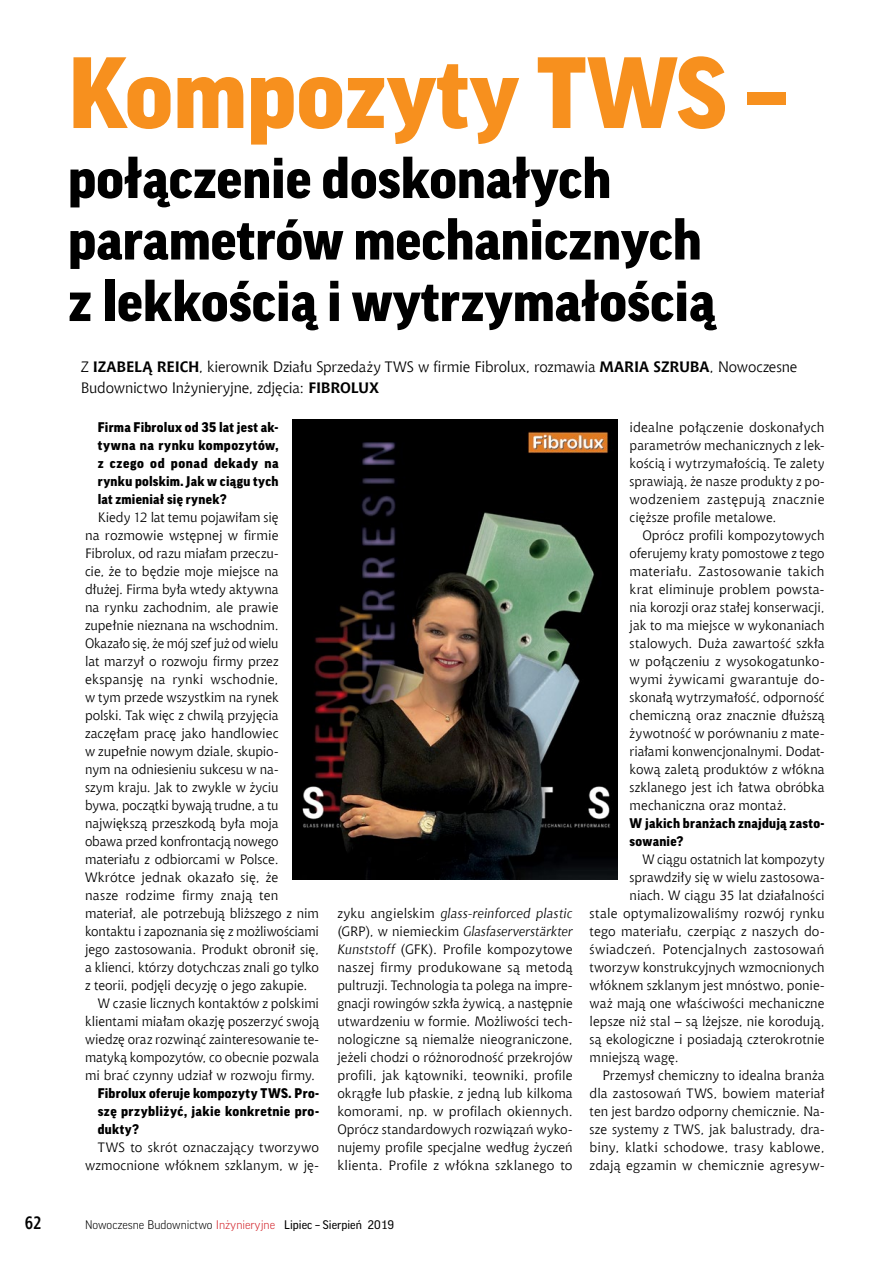
<style>
.page{position:relative;width:893px;height:1263px;background:#fff}
.page>*{position:absolute;margin:0;border:0;box-sizing:border-box;transform-origin:0 0}
.t1{font:900 97.5px "Good Pro";color:#f7901e}
.t2{font:900 55.5px/61.5px "Good Pro";color:#000}
.t3{font:700 18px "Aerton Cnd EFN";color:#000}
.t4{font:15px "Chianti EU";letter-spacing:-.01em;color:#000}
.t5{font:700 15px "Chianti EU";color:#000}
.t6{font:13.5px/18px "Chianti EU";letter-spacing:.005em;color:#000;text-align:justify}
.t7{font:900 13.5px/18px "Good Pro";letter-spacing:.02em;color:#000;text-align:justify}
.t8{font:13.5px "Chianti EU";letter-spacing:-.015em;color:#000}
.t9{font:300 12px "Good Pro";color:#000}
.s1{font-weight:700}
.s2{font-style:italic}
.s3{color:#d2232a}
.s4{font-weight:400}
</style>
<div class="page">
<img style="left:293px;top:420px;width:324px;height:460px">
<h1 class="t1" style="left:68px;top:38px;width:722px">Kompozyty TWS –</h1>
<h2 class="t2" style="left:68px;top:147px;width:649px">połączenie doskonałych parametrów mechanicznych z lekkością i wytrzymałością</h2>
<p class="t4" style="left:81px;top:357px;width:544px">Z <span class="s1">IZABELĄ REICH</span>, kierownik Działu Sprzedaży TWS w firmie Fibrolux, rozmawia <span class="s1">MARIA</span></p>
<p class="t4" style="left:654px;top:357px;width:145px"><span class="s1">SZRUBA</span>, Nowoczesne</p>
<p class="t4" style="left:81px;top:378px;width:251px">Budownictwo Inżynieryjne, zdjęcia: <span class="s1">FIBROL</span></p>
<p class="t5" style="left:358px;top:378px;width:22px">UX</p>
<p class="t7" style="left:98px;top:418px;width:182px">Firma Fibrolux od 35 lat jest ak&shy;tywna na rynku kompozytów, z czego od ponad dekady na rynku polskim. Jak w ciągu tych lat zmieniał się rynek?</p>
<p class="t6" style="left:98px;top:508px;width:182px">Kiedy 12 lat temu pojawiłam się</p>
<p class="t6" style="left:85px;top:526px;width:195px">na rozmowie wstępnej w firmie</p>
<p class="t6" style="left:85px;top:544px;width:195px">Fibrolux, od razu miałam przeczu-</p>
<p class="t6" style="left:85px;top:562px;width:195px">cie, że to będzie moje miejsce na</p>
<p class="t6" style="left:85px;top:580px;width:195px">dłużej. Firma była wtedy aktywna</p>
<p class="t6" style="left:85px;top:598px;width:195px">na rynku zachodnim, ale prawie</p>
<p class="t6" style="left:85px;top:616px;width:195px">zupełnie nieznana na wschodnim.</p>
<p class="t8" style="left:85px;top:635px;width:195px">Okazało się, że mój szef już od wielu</p>
<p class="t6" style="left:85px;top:652px;width:195px">lat marzył o rozwoju firmy przez</p>
<p class="t6" style="left:85px;top:670px;width:195px">ekspansję na rynki wschodnie,</p>
<p class="t6" style="left:85px;top:688px;width:195px">w tym przede wszystkim na rynek</p>
<p class="t6" style="left:85px;top:706px;width:195px">polski. Tak więc z chwilą przyjęcia</p>
<p class="t6" style="left:85px;top:724px;width:195px">zaczęłam pracę jako handlowiec</p>
<p class="t6" style="left:85px;top:742px;width:195px">w zupełnie nowym dziale, skupio-</p>
<p class="t6" style="left:85px;top:760px;width:195px">nym na odniesieniu sukcesu w na-</p>
<p class="t6" style="left:85px;top:778px;width:195px">szym kraju. Jak to zwykle w życiu</p>
<p class="t6" style="left:85px;top:796px;width:195px">bywa, początki bywają trudne, a tu</p>
<p class="t6" style="left:85px;top:814px;width:195px">największą przeszkodą była moja</p>
<p class="t6" style="left:85px;top:832px;width:195px">obawa przed konfrontacją nowego</p>
<p class="t6" style="left:85px;top:850px;width:195px">materiału z odbiorcami w Polsce.</p>
<p class="t6" style="left:85px;top:868px;width:195px">Wkrótce jednak okazało się, że</p>
<p class="t6" style="left:85px;top:886px;width:195px">nasze rodzime firmy znają ten</p>
<p class="t6" style="left:85px;top:904px;width:236px">materiał, ale potrzebują bliższego z nim</p>
<p class="t6" style="left:85px;top:922px;width:236px">kontaktu i zapoznania się z możliwościami</p>
<p class="t6" style="left:85px;top:940px;width:235px">jego zastosowania. Produkt obronił się,</p>
<p class="t6" style="left:85px;top:958px;width:235px">a klienci, którzy dotychczas znali go tylko</p>
<p class="t6" style="left:85px;top:976px;width:224px">z teorii, podjęli decyzję o jego zakupie.</p>
<p class="t6" style="left:98px;top:994px;width:223px">W czasie licznych kontaktów z polskimi</p>
<p class="t6" style="left:85px;top:1012px;width:235px">klientami miałam okazję poszerzyć swoją</p>
<p class="t6" style="left:85px;top:1030px;width:236px">wiedzę oraz rozwinąć zainteresowanie te-</p>
<p class="t6" style="left:85px;top:1048px;width:236px">matyką kompozytów, co obecnie pozwala</p>
<p class="t6" style="left:85px;top:1066px;width:232px">mi brać czynny udział w rozwoju firmy.</p>
<p class="t7" style="left:98px;top:1084px;width:223px">Fibrolux oferuje kompozyty TWS. Pro&shy;szę przybliżyć, jakie konkretnie pro&shy;dukty?</p>
<p class="t6" style="left:85px;top:1138px;width:236px;text-align:right">TWS to skrót oznaczający tworzywo wzmocnione włóknem szklanym, w ję-</p>
<p class="t6" style="left:337px;top:904px;width:237px">zyku angielskim <span class="s2">glass-reinforced plastic </span>(GRP), w niemieckim <span class="s2">Glasfaserverstärkter Kunststoff</span> (GFK). Profile kompozytowe naszej firmy produkowane są metodą pultruzji. Technologia ta polega na impre&shy;gnacji rowingów szkła żywicą, a następnie utwardzeniu w formie. Możliwości tech&shy;nologiczne są niemalże nieograniczone, jeżeli chodzi o różnorodność przekrojów profili, jak kątowniki, teowniki, profile okrągłe lub płaskie, z jedną lub kilkoma komorami, np. w profilach okiennych.<br>Oprócz standardowych rozwiązań wyko&shy;nujemy profile specjalne według życzeń klienta. Profile z włókna szklanego to</p>
<p class="t6" style="left:630px;top:418px;width:197px">idealne połączenie doskonałych parametrów mechanicznych z lek&shy;kością i wytrzymałością. Te zalety sprawiają, że nasze produkty z po&shy;wodzeniem zastępują znacznie cięższe profile metalowe.</p>
<p class="t6" style="left:630px;top:526px;width:197px;text-indent:13px">Oprócz profili kompozytowych oferujemy kraty pomostowe z tego materiału. Zastosowanie takich krat eliminuje problem powsta&shy;nia korozji oraz stałej konserwacji, jak to ma miejsce w wykonaniach stalowych. Duża zawartość szkła w połączeniu z wysokogatunko&shy;wymi żywicami gwarantuje do&shy;skonałą wytrzymałość, odporność chemiczną oraz znacznie dłuższą żywotność w porównaniu z mate&shy;riałami konwencjonalnymi. Dodat&shy;kową zaletą produktów z włókna szklanego jest ich łatwa obróbka mechaniczna oraz montaż.</p>
<p class="t7" style="left:630px;top:814px;width:196px">W jakich branżach znajdują zasto&shy;sowanie?</p>
<p class="t6" style="left:642px;top:850px;width:184px">W ciągu ostatnich lat kompozyty</p>
<p class="t6" style="left:630px;top:868px;width:197px">sprawdziły się w wielu zastosowa-</p>
<p class="t6" style="left:630px;top:886px;width:196px">niach. W ciągu 35 lat działalności</p>
<p class="t6" style="left:590px;top:904px;width:236px">stale optymalizowaliśmy rozwój rynku</p>
<p class="t6" style="left:590px;top:922px;width:236px">tego materiału, czerpiąc z naszych do-</p>
<p class="t6" style="left:590px;top:940px;width:236px">świadczeń. Potencjalnych zastosowań</p>
<p class="t6" style="left:590px;top:958px;width:236px">tworzyw konstrukcyjnych wzmocnionych</p>
<p class="t6" style="left:590px;top:976px;width:236px">włóknem szklanym jest mnóstwo, ponie-</p>
<p class="t6" style="left:590px;top:994px;width:236px">waż mają one właściwości mechaniczne</p>
<p class="t6" style="left:590px;top:1012px;width:236px">lepsze niż stal – są lżejsze, nie korodują,</p>
<p class="t6" style="left:590px;top:1030px;width:236px">są ekologiczne i posiadają czterokrotnie</p>
<p class="t6" style="left:590px;top:1048px;width:90px">mniejszą wagę.</p>
<p class="t6" style="left:602px;top:1066px;width:224px">Przemysł chemiczny to idealna branża</p>
<p class="t6" style="left:590px;top:1084px;width:236px">dla zastosowań TWS, bowiem materiał</p>
<p class="t6" style="left:590px;top:1102px;width:236px">ten jest bardzo odporny chemicznie. Na-</p>
<p class="t6" style="left:590px;top:1120px;width:236px">sze systemy z TWS, jak balustrady, dra-</p>
<p class="t6" style="left:590px;top:1138px;width:236px">biny, klatki schodowe, trasy kablowe,</p>
<p class="t6" style="left:590px;top:1156px;width:236px">zdają egzamin w chemicznie agresyw-</p>
<h3 class="t3" style="left:25px;top:1212px;width:18px">62</h3>
<p class="t9" style="left:85px;top:1218px;width:310px">Nowoczesne Budownictwo <span class="s3">Inżynieryjne</span> <span class="s4">Lipiec – Sierpień 2019</span></p>
</div>
